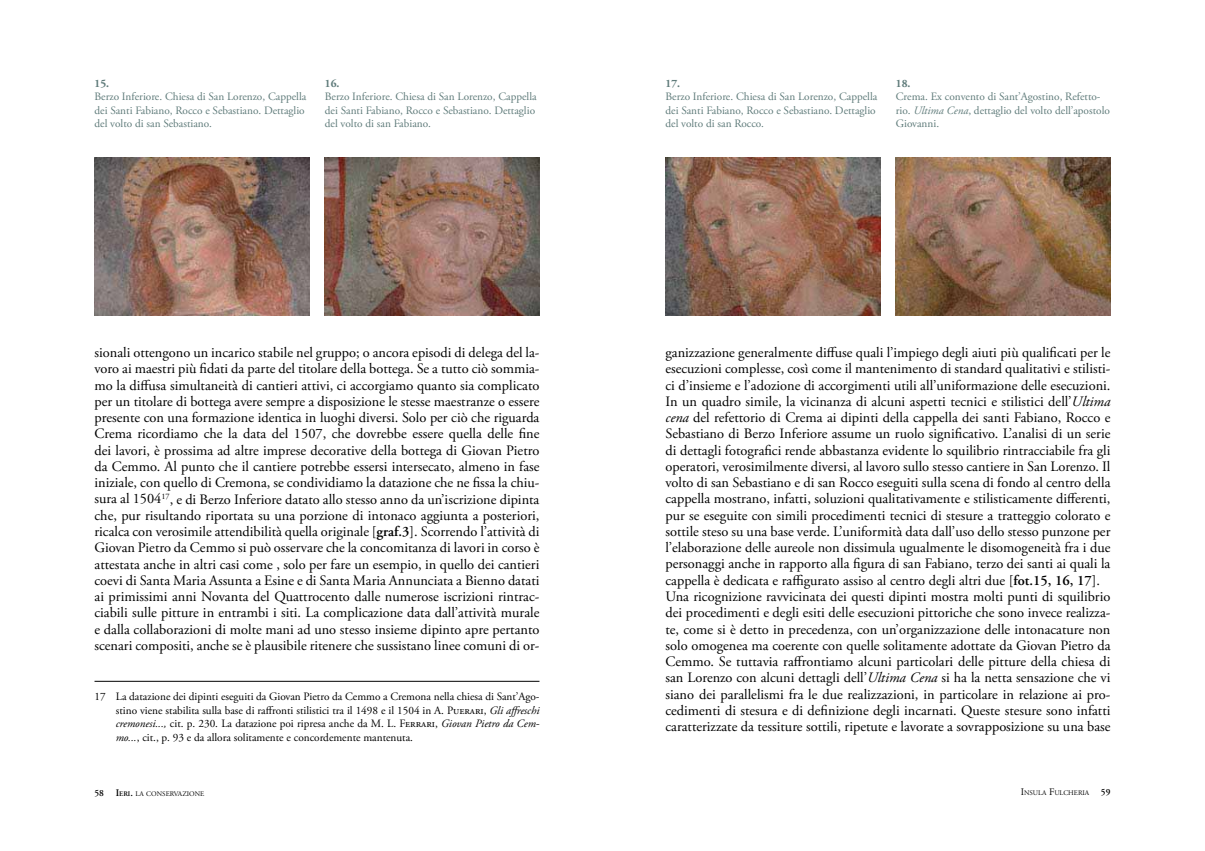
<style>
.page{position:relative;width:1205px;height:851px;background:#fff}
.page>*{position:absolute;margin:0;border:0;box-sizing:border-box;transform-origin:0 0}
.t1{font:14.38px/16.2px "Adobe Garamond Pro";color:#000}
.t2{font:11.25px/13.5px "Adobe Garamond Pro";letter-spacing:-.01em;color:#5f7b7a}
.t3{font:11.25px/13.5px "Adobe Garamond Pro";color:#000;text-align:justify}
.t4{font:700 11.25px "Adobe Garamond Pro";color:#5f7b7a}
.t5{font:7px "Adobe Garamond";color:#000}
.s1{font-family:"Adobe Garamond";font-weight:600}
.s2{font-style:italic}
.s3{font-weight:600;font-size:9.38px}
.s4{font-weight:600;font-size:10px}
.s5{font-weight:600}
.s6{font-size:10px}
</style>
<div class="page">
<hr style="left:94px;top:681px;width:445px;height:1px;background:#000">
<img style="left:94px;top:158px;width:215px;height:157px">
<img style="left:665px;top:158px;width:215px;height:157px">
<img style="left:325px;top:158px;width:214px;height:157px">
<img style="left:896px;top:158px;width:214px;height:157px">
<p class="t4" style="left:94px;top:79px;width:16px">15.</p>
<p class="t2" style="left:94px;top:91px;width:213px">Berzo Inferiore. Chiesa di San Lorenzo, Cappella dei Santi Fabiano, Rocco e Sebastiano. Dettaglio del volto di san Sebastiano.</p>
<p class="t4" style="left:325px;top:79px;width:16px">16.</p>
<p class="t2" style="left:325px;top:91px;width:213px">Berzo Inferiore. Chiesa di San Lorenzo, Cappella dei Santi Fabiano, Rocco e Sebastiano. Dettaglio del volto di san Fabiano.</p>
<p class="t1" style="left:95px;top:345px;width:446px;text-align:justify">sionali ottengono un incarico stabile nel gruppo; o ancora episodi di delega del la&shy;voro ai maestri più fidati da parte del titolare della bottega. Se a tutto ciò sommia&shy;mo la diffusa simultaneità di cantieri attivi, ci accorgiamo quanto sia complicato per un titolare di bottega avere sempre a disposizione le stesse maestranze o essere presente con una formazione identica in luoghi diversi. Solo per ciò che riguarda Crema ricordiamo che la data del 1507, che dovrebbe essere quella delle fine dei lavori, è prossima ad altre imprese decorative della bottega di Giovan Pietro da Cemmo. Al punto che il cantiere potrebbe essersi intersecato, almeno in fase iniziale, con quello di Cremona, se condividiamo la datazione che ne fissa la chiu&shy;sura al 1504<sup>17</sup>, e di Berzo Inferiore datato allo stesso anno da un’iscrizione dipinta che, pur risultando riportata su una porzione di intonaco aggiunta a posteriori, ricalca con verosimile attendibilità quella originale [<span class="s1">graf.3</span>]. Scorrendo l’attività di Giovan Pietro da Cemmo si può osservare che la concomitanza di lavori in corso è attestata anche in altri casi come , solo per fare un esempio, in quello dei cantieri coevi di Santa Maria Assunta a Esine e di Santa Maria Annunciata a Bienno datati ai primissimi anni Novanta del Quattrocento dalle numerose iscrizioni rintrac&shy;ciabili sulle pitture in entrambi i siti. La complicazione data dall’attività murale e dalla collaborazioni di molte mani ad uno stesso insieme dipinto apre pertanto scenari compositi, anche se è plausibile ritenere che sussistano linee comuni di or-</p>
<p class="t3" style="left:116px;top:690px;width:425px;text-indent:-21px">17 La datazione dei dipinti eseguiti da Giovan Pietro da Cemmo a Cremona nella chiesa di Sant’Ago&shy;stino viene stabilita sulla base di raffronti stilistici tra il 1498 e il 1504 in A. Puerari, <span class="s2">Gli affreschi cremonesi...,</span> cit. p. 230. La datazione poi ripresa anche da M. L. Ferrari, <span class="s2">Giovan Pietro da Cem&shy;mo...</span>, cit., p. 93 e da allora solitamente e concordemente mantenuta.</p>
<p class="t4" style="left:665px;top:79px;width:16px">17.</p>
<p class="t2" style="left:665px;top:91px;width:213px">Berzo Inferiore. Chiesa di San Lorenzo, Cappella dei Santi Fabiano, Rocco e Sebastiano. Dettaglio del volto di san Rocco.</p>
<p class="t4" style="left:896px;top:79px;width:16px">18.</p>
<p class="t2" style="left:896px;top:91px;width:216px">Crema. Ex convento di Sant’Agostino, Refetto&shy;rio. <span class="s2">Ultima Cena</span>, dettaglio del volto dell’apostolo<br>Giovanni.</p>
<p class="t1" style="left:665px;top:345px;width:447px">ganizzazione generalmente diffuse quali l’impiego degli aiuti più qualificati per le esecuzioni complesse, così come il mantenimento di standard qualitativi e stilisti&shy;ci d’insieme e l’adozione di accorgimenti utili all’uniformazione delle esecuzioni.<br>In un quadro simile, la vicinanza di alcuni aspetti tecnici e stilistici dell’<span class="s2">Ultima cena</span> del refettorio di Crema ai dipinti della cappella dei santi Fabiano, Rocco e Sebastiano di Berzo Inferiore assume un ruolo significativo. L’analisi di un serie di dettagli fotografici rende abbastanza evidente lo squilibrio rintracciabile fra gli operatori, verosimilmente diversi, al lavoro sullo stesso cantiere in San Lorenzo. Il volto di san Sebastiano e di san Rocco eseguiti sulla scena di fondo al centro della cappella mostrano, infatti, soluzioni qualitativamente e stilisticamente differenti, pur se eseguite con simili procedimenti tecnici di stesure a tratteggio colorato e sottile steso su una base verde. L’uniformità data dall’uso dello stesso punzone per l’elaborazione delle aureole non dissimula ugualmente le disomogeneità fra i due personaggi anche in rapporto alla figura di san Fabiano, terzo dei santi ai quali la cappella è dedicata e raffigurato assiso al centro degli altri due [<span class="s1">fot.15, 16, 17</span>].<br>Una ricognizione ravvicinata dei questi dipinti mostra molti punti di squilibrio dei procedimenti e degli esiti delle esecuzioni pittoriche che sono invece realizza&shy;te, come si è detto in precedenza, con un’organizzazione delle intonacature non solo omogenea ma coerente con quelle solitamente adottate da Giovan Pietro da Cemmo. Se tuttavia raffrontiamo alcuni particolari delle pitture della chiesa di san Lorenzo con alcuni dettagli dell’<span class="s2">Ultima Cena</span> si ha la netta sensazione che vi siano dei parallelismi fra le due realizzazioni, in particolare in relazione ai pro&shy;cedimenti di stesura e di definizione degli incarnati. Queste stesure sono infatti caratterizzate da tessiture sottili, ripetute e lavorate a sovrapposizione su una base</p>
<p class="t5" style="left:94px;top:791px;width:111px"><span class="s3">58</span> <span class="s4">I</span><span class="s5">ERI</span><span class="s4">.</span> LA CONSERVAZIONE</p>
<p class="t5" style="left:1020px;top:790px;width:91px"><span class="s6">I</span>NSULA <span class="s6">F</span>ULCHERIA <span class="s3">59</span></p>
</div>
